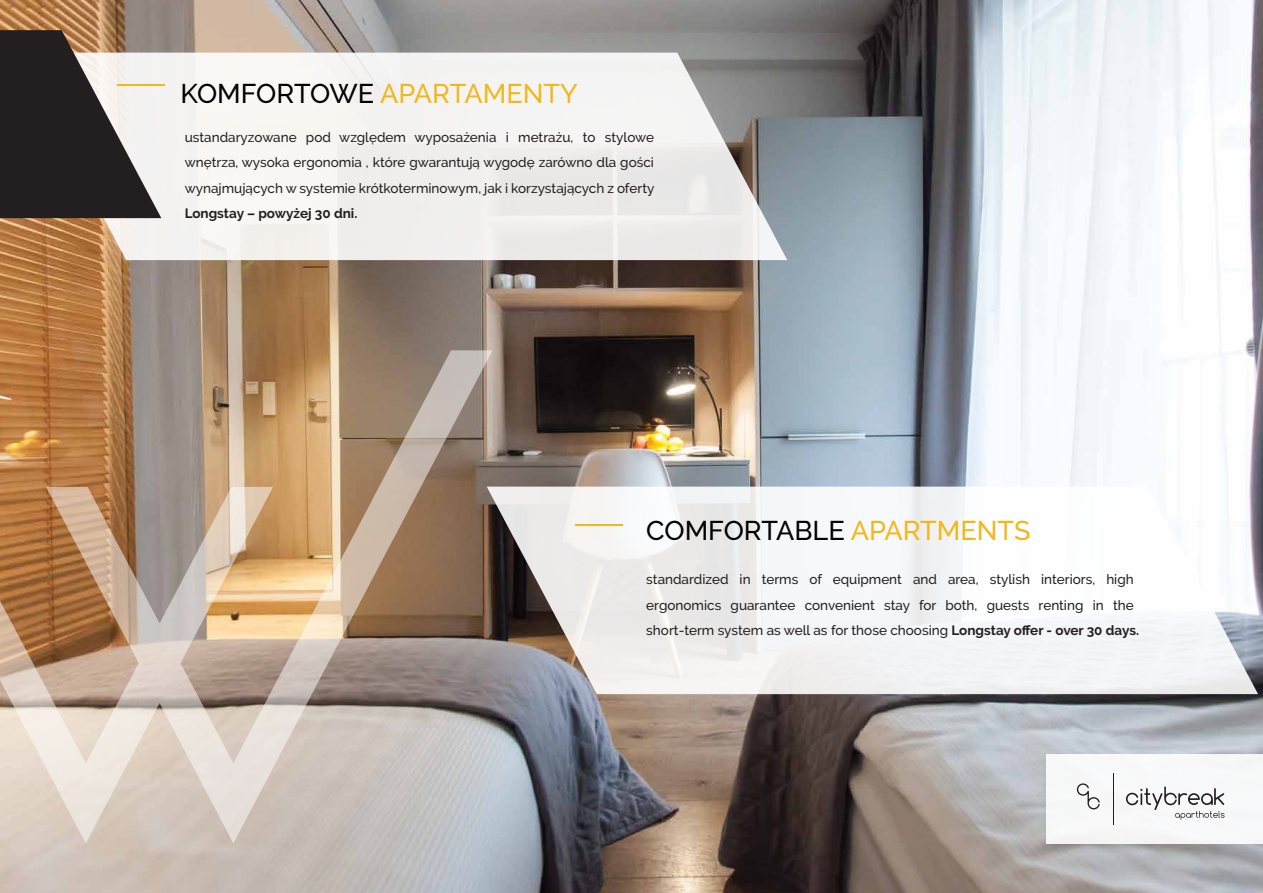
<style>
.page{position:relative;width:1263px;height:893px;background:#fff}
.page>*{position:absolute;margin:0;border:0;box-sizing:border-box;transform-origin:0 0}
.t1{font:500 27px "Raleway";color:#f1b81b}
.t2{font:500 27px "Raleway";color:#000100}
.t3{font:500 13.5px/25.5px "Raleway";color:#231f20;text-align:justify}
.t4{font:700 13.5px "Raleway";color:#231f20}
.s1{color:#000100}
.s2{color:#f1b81b}
.s3{font-weight:700}
</style>
<div class="page">
<img style="left:0;top:0;width:1263px;height:893px">
<img style="left:0;top:350px;width:492px;height:493px">
<svg style="left:16px;top:53px;width:771px;height:207px;fill:#f3f2f1"></svg>
<svg style="left:0;top:30px;width:161px;height:188px"></svg>
<img style="left:1035px;top:744px;width:228px;height:114px">
<div style="left:1046px;top:754px;width:217px;height:89px;background:#f8f8f9"></div>
<hr style="left:1113px;top:773px;width:1px;height:52px;background:#231f20">
<svg style="left:1077px;top:783px;width:23px;height:26px"></svg>
<svg style="left:1126px;top:786px;width:98px;height:34px"></svg>
<hr style="left:117px;top:84px;width:48px;height:2px;background:#f1b81b">
<svg style="left:487px;top:487px;width:771px;height:207px;fill:#f4f5f6"></svg>
<hr style="left:575px;top:524px;width:47px;height:2px;background:#f1b81b">
<h1 class="t1" style="left:181px;top:78px;width:399px"><span class="s1">KOMFORTOWE</span> APARTAMENTY</h1>
<p class="t3" style="left:185px;top:124px;width:471px">ustandaryzowane pod względem wyposażenia i metrażu, to stylowe wnętrza, wysoka ergonomia , które gwarantują wygodę zarówno dla gości wynajmujących w systemie krótkoterminowym, jak i korzystających z oferty</p>
<p class="t4" style="left:185px;top:206px;width:174px">Longstay – powyżej 30 dni.</p>
<h1 class="t2" style="left:646px;top:515px;width:386px">COMFORTABLE <span class="s2">APARTMENTS</span></h1>
<p class="t3" style="left:646px;top:567px;width:494px;text-align:left">standardized in terms of equipment and area, stylish interiors, high ergonomics guarantee convenient stay for both, guests renting in the short-term system as well as for those choosing <span class="s3">Longstay offer - over 30 days.</span></p>
</div>
